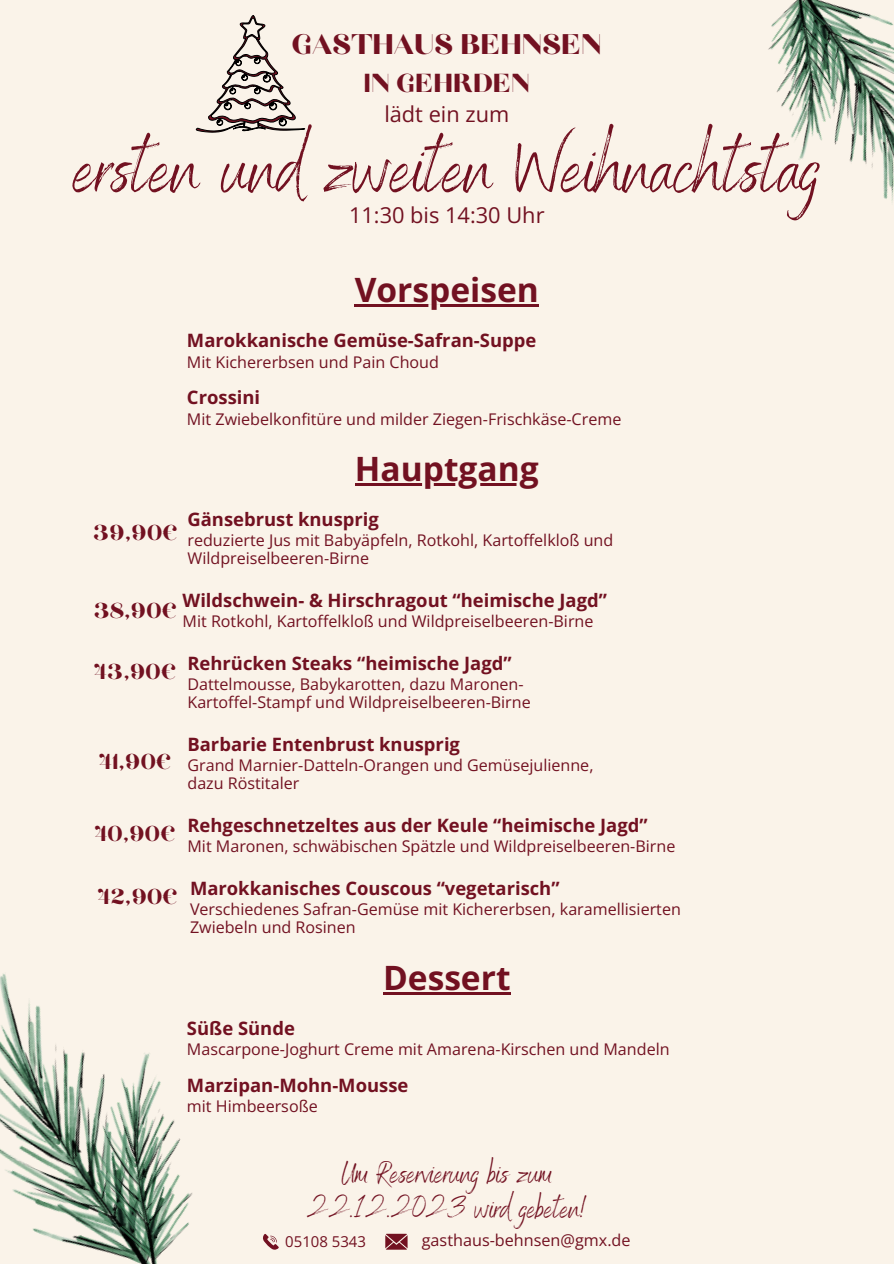
<style>
.page{position:relative;width:894px;height:1264px;background:#fff}
.page>*{position:absolute;margin:0;border:0;box-sizing:border-box;transform-origin:0 0}
.t1{font:77.1px "Benedict";color:#721121}
.t2{font:35.55px "Chloe";color:#721121}
.t3{font:700 33.45px "Open Sans";color:#721121}
.t4{font:32.55px "Chloe";color:#721121}
.t5{font:30.6px/34.8px "Benedict";color:#721121;text-align:center}
.t6{font:27px "Chloe";color:#721121}
.t7{font:21.75px "Open Sans";color:#721121}
.t8{font:700 18.45px "Open Sans";color:#721121}
.t9{font:16.2px "Open Sans";color:#721121}
.t10{font:16.05px/18.1px "Open Sans";color:#721121}
.t11{font:15px "Open Sans";color:#721121}
</style>
<div class="page">
<div style="left:0;top:0;width:893px;height:1263px;background:#faf3e9"></div>
<hr style="left:354px;top:304px;width:184px;height:3px;background:#721121">
<svg style="left:195px;top:16px;width:110px;height:116px"></svg>
<hr style="left:355px;top:483px;width:183px;height:3px;background:#721121">
<hr style="left:383px;top:991px;width:127px;height:3px;background:#721121">
<svg style="left:264px;top:1234px;width:15px;height:15px"></svg>
<svg style="left:385px;top:1233px;width:22px;height:16px"></svg>
<img style="left:865px;top:20px;width:28px;height:182px">
<img style="left:768px;top:0;width:118px;height:162px">
<img style="left:0;top:973px;width:57px;height:261px">
<img style="left:39px;top:1049px;width:225px;height:214px">
<p class="t2" style="left:292px;top:27px;width:311px">GASTHAUS BEHNSEN</p>
<p class="t4" style="left:363px;top:68px;width:168px">IN GEHRDEN</p>
<p class="t7" style="left:384px;top:98px;width:126px">lädt ein zum</p>
<p class="t1" style="left:73px;top:118px;width:748px">ersten und zweiten Weihnachtstag</p>
<p class="t7" style="left:349px;top:200px;width:197px">11:30 bis 14:30 Uhr</p>
<p class="t3" style="left:354px;top:267px;width:185px">Vorspeisen</p>
<p class="t8" style="left:187px;top:328px;width:351px">Marokkanische Gemüse-Safran-Suppe</p>
<p class="t10" style="left:187px;top:352px;width:253px">Mit Kichererbsen und Pain Choud</p>
<p class="t8" style="left:187px;top:384px;width:75px">Crossini</p>
<p class="t10" style="left:187px;top:409px;width:436px">Mit Zwiebelkonfitüre und milder Ziegen-Frischkäse-Creme</p>
<p class="t3" style="left:355px;top:445px;width:185px">Hauptgang</p>
<p class="t8" style="left:187px;top:506px;width:193px">Gänsebrust knusprig</p>
<p class="t10" style="left:187px;top:531px;width:427px">reduzierte Jus mit Babyäpfeln, Rotkohl, Kartoffelkloß und<br>Wildpreiselbeeren-Birne</p>
<p class="t8" style="left:182px;top:587px;width:426px">Wildschwein- &amp; Hirschragout “heimische Jagd”</p>
<p class="t10" style="left:182px;top:612px;width:412px">Mit Rotkohl, Kartoffelkloß und Wildpreiselbeeren-Birne</p>
<p class="t6" style="left:93px;top:519px;width:86px">39,90€</p>
<p class="t6" style="left:93px;top:597px;width:85px">38,90€</p>
<p class="t6" style="left:94px;top:659px;width:83px">43,90€</p>
<p class="t8" style="left:187px;top:650px;width:325px">Rehrücken Steaks “heimische Jagd”</p>
<p class="t10" style="left:187px;top:675px;width:345px">Dattelmousse, Babykarotten, dazu Maronen-<br>Kartoffel-Stampf und Wildpreiselbeeren-Birne</p>
<p class="t6" style="left:99px;top:749px;width:74px">41,90€</p>
<p class="t8" style="left:187px;top:731px;width:274px">Barbarie Entenbrust knusprig</p>
<p class="t10" style="left:187px;top:756px;width:407px">Grand Marnier-Datteln-Orangen und Gemüsejulienne,</p>
<p class="t10" style="left:187px;top:774px;width:113px">dazu Röstitaler</p>
<p class="t6" style="left:95px;top:821px;width:82px">40,90€</p>
<p class="t8" style="left:187px;top:812px;width:461px">Rehgeschnetzeltes aus der Keule “heimische Jagd”</p>
<p class="t10" style="left:187px;top:836px;width:489px">Mit Maronen, schwäbischen Spätzle und Wildpreiselbeeren-Birne</p>
<p class="t6" style="left:98px;top:883px;width:81px">42,90€</p>
<p class="t8" style="left:190px;top:875px;width:371px">Marokkanisches Couscous “vegetarisch”</p>
<p class="t10" style="left:190px;top:899px;width:492px">Verschiedenes Safran-Gemüse mit Kichererbsen, karamellisierten<br>Zwiebeln und Rosinen</p>
<p class="t3" style="left:383px;top:953px;width:129px">Dessert</p>
<p class="t8" style="left:187px;top:1015px;width:109px">Süße Sünde</p>
<p class="t10" style="left:187px;top:1039px;width:484px">Mascarpone-Joghurt Creme mit Amarena-Kirschen und Mandeln</p>
<p class="t8" style="left:187px;top:1071px;width:223px">Marzipan-Mohn-Mousse</p>
<p class="t10" style="left:187px;top:1096px;width:132px">mit Himbeersoße</p>
<p class="t5" style="left:307px;top:1154px;width:280px">Um Reservierung bis zum<br>22.12.2023 wird gebeten!</p>
<p class="t11" style="left:285px;top:1230px;width:82px">05108 5343</p>
<p class="t9" style="left:421px;top:1228px;width:210px">gasthaus-behnsen@gmx.de</p>
</div>
